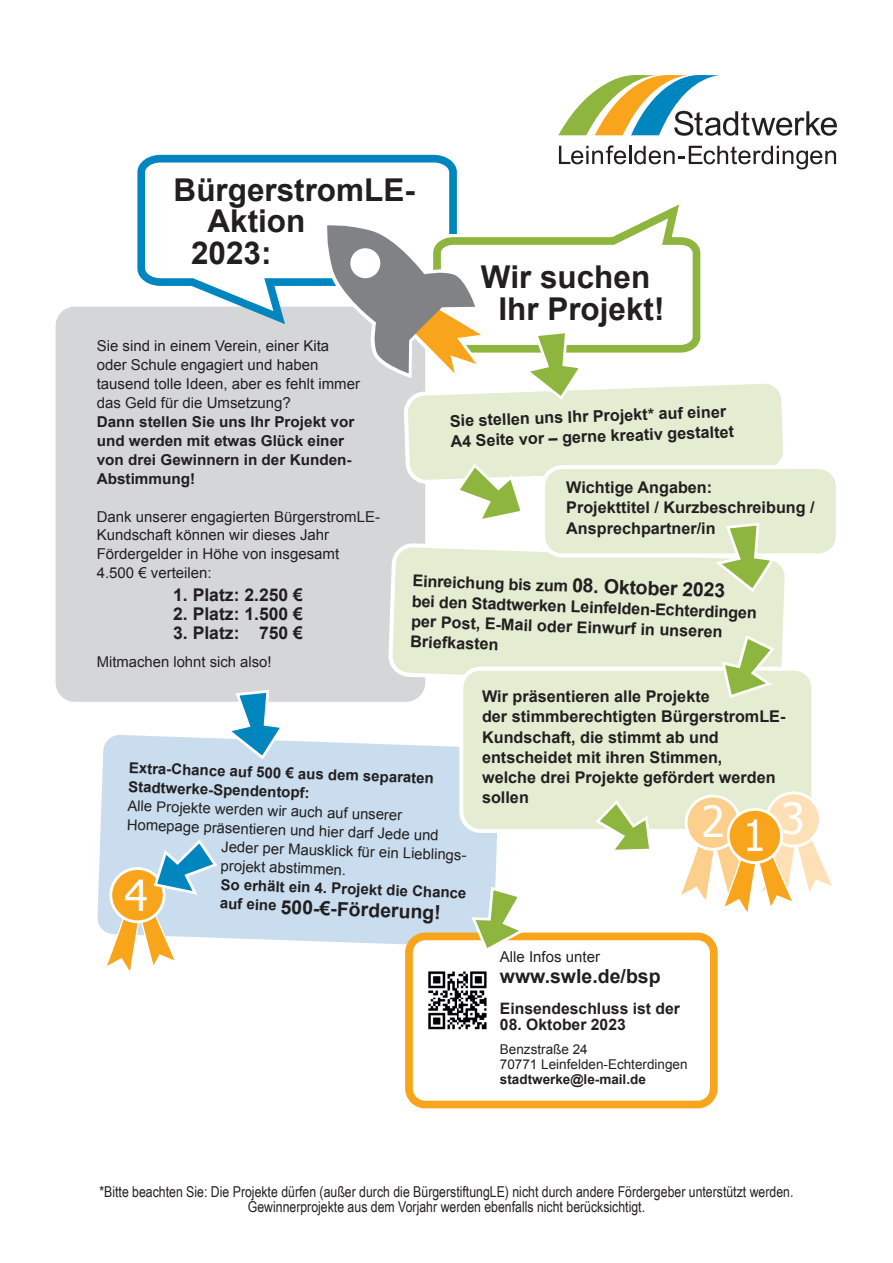
<style>
.page{position:relative;width:893px;height:1263px;background:#fff}
.page>*{position:absolute;margin:0;border:0;box-sizing:border-box;transform-origin:0 0}
.t1{font:42.75px "Tahoma";color:#fff}
.t2{font:700 31.5px/31.5px "Arial";color:#231f20;text-align:center}
.t3{font:700 19.5px "Arial";color:#231f20}
.t4{font:700 17.55px "Arial";color:#231f20}
.t5{font:700 16.2px/20.2px "Arial";color:#231f20}
.t6{font:700 15.75px "Arial";color:#231f20}
.t7{font:15px/18.9px "Arial";color:#231f20}
.t8{font:700 15px/18.9px "Arial";color:#231f20}
.t9{font:15px/15px "Arial Narrow";color:#231f20;text-align:center}
.t10{font:14.85px "Arial";color:#231f20}
.t11{font:13.5px/14.9px "Arial";color:#231f20}
.t12{font:700 13.5px "Arial";color:#231f20}
.s1{font-size:19.5px}
</style>
<div class="page">
<div style="left:56px;top:307px;width:369px;height:395px;background:#d5d6d8;border-radius:19px"></div>
<svg style="left:134px;top:154px;width:323px;height:170px"></svg>
<div style="left:97px;top:735px;width:400px;height:210px;background:#c9ddee"></div>
<svg style="left:222px;top:690px;width:65px;height:71px"></svg>
<svg style="left:104px;top:907px;width:74px;height:64px"></svg>
<div style="left:111px;top:868px;width:53px;height:54px;background:#f9a51b;border-radius:50%"></div>
<div style="left:109px;top:867px;width:57px;height:56px;border:3px solid #fff;border-radius:50%"></div>
<svg style="left:152px;top:837px;width:67px;height:60px;background:#97c6da"></svg>
<div style="left:390px;top:594px;width:394px;height:84px;background:#e4ecd2"></div>
<div style="left:461px;top:669px;width:352px;height:162px;background:#e4ecd2;border-radius:19px"></div>
<div style="left:459px;top:667px;width:356px;height:166px;border:4px solid #fff;border-radius:19px"></div>
<svg style="left:720px;top:633px;width:56px;height:65px"></svg>
<svg style="left:594px;top:800px;width:60px;height:50px"></svg>
<div style="left:686px;top:796px;width:53px;height:53px;background:#fdcf8c;border-radius:50%"></div>
<div style="left:685px;top:794px;width:56px;height:57px;border:3px solid #fff;border-radius:50%"></div>
<div style="left:767px;top:793px;width:53px;height:53px;background:#fee0b6;border-radius:50%"></div>
<div style="left:765px;top:791px;width:57px;height:56px;border:3px solid #fff;border-radius:50%"></div>
<svg style="left:681px;top:832px;width:151px;height:80px"></svg>
<div style="left:728px;top:809px;width:53px;height:54px;background:#f9a51b;border-radius:50%"></div>
<div style="left:727px;top:808px;width:56px;height:56px;border:3px solid #fff;border-radius:50%"></div>
<svg style="left:559px;top:145px;width:277px;height:24px"></svg>
<svg style="left:558px;top:75px;width:279px;height:61px"></svg>
<div style="left:409px;top:936px;width:305px;height:168px;background:#fff;border-radius:16px"></div>
<div style="left:405px;top:932px;width:313px;height:176px;border:8px solid #f9a51b;border-radius:16px"></div>
<img style="left:428px;top:971px;width:59px;height:59px">
<svg style="left:469px;top:885px;width:59px;height:63px"></svg>
<div style="left:543px;top:467px;width:295px;height:88px;background:#e4ecd2;border-radius:19px"></div>
<div style="left:541px;top:465px;width:299px;height:92px;border:4px solid #fff;border-radius:19px"></div>
<svg style="left:317px;top:197px;width:470px;height:397px"></svg>
<h2 class="t2" style="left:174px;top:175px;width:243px">BürgerstromLE-</h2>
<h2 class="t2" style="left:207px;top:207px;width:99px">Aktion</h2>
<h2 class="t2" style="left:191px;top:238px;width:82px">2023:</h2>
<h2 class="t2" style="left:481px;top:263px;width:185px">Wir suchen<br>Ihr Projekt!</h2>
<p class="t7" style="left:97px;top:337px;width:265px">Sie sind in einem Verein, einer Kita oder Schule engagiert und haben tausend tolle Ideen, aber es fehlt immer das Geld für die Umsetzung?</p>
<p class="t8" style="left:97px;top:413px;width:259px">Dann stellen Sie uns Ihr Projekt vor und werden mit etwas Glück einer von drei Gewinnern in der Kunden-<br>Abstimmung!</p>
<p class="t7" style="left:97px;top:507px;width:285px">Dank unserer engagierten BürgerstromLE-<br>Kundschaft können wir dieses Jahr<br>Fördergelder in Höhe von insgesamt<br>4.500 € verteilen:</p>
<p class="t4" style="left:173px;top:583px;width:131px">1. Platz: 2.250 €</p>
<p class="t4" style="left:173px;top:602px;width:131px">2. Platz: 1.500 €</p>
<p class="t4" style="left:173px;top:621px;width:131px">3. Platz: 750 €</p>
<p class="t10" style="left:97px;top:652px;width:176px">Mitmachen lohnt sich also!</p>
<p class="t5" style="left:449px;top:411px;width:285px;rotate:-2deg">Sie stellen uns Ihr Projekt* auf einer<br>A4 Seite vor – gerne kreativ gestaltet</p>
<p class="t5" style="left:566px;top:478px;width:250px">Wichtige Angaben:<br>Projekttitel / Kurzbeschreibung /<br>Ansprechpartner/in</p>
<p class="t5" style="left:413px;top:571px;width:347px;rotate:2deg">Einreichung bis zum <span class="s1">08. Oktober 2023<br></span>bei den Stadtwerken Leinfelden-Echterdingen per Post, E-Mail oder Einwurf in unseren Briefkasten</p>
<p class="t8" style="left:129px;top:759px;width:307px;rotate:2deg">Extra-Chance auf 500 € aus dem separaten<br>Stadtwerke-Spendentopf:</p>
<p class="t10" style="left:128px;top:796px;width:276px;rotate:2deg">Alle Projekte werden wir auch auf unserer</p>
<p class="t10" style="left:127px;top:815px;width:314px;rotate:2deg">Homepage präsentieren und hier darf Jede und</p>
<p class="t10" style="left:222px;top:837px;width:247px;rotate:2deg">Jeder per Mausklick für ein Lieblings-</p>
<p class="t10" style="left:221px;top:856px;width:127px;rotate:2deg">projekt abstimmen.</p>
<p class="t8" style="left:221px;top:875px;width:247px;rotate:2deg">So erhält ein 4. Projekt die Chance</p>
<h1 class="t1" style="left:124px;top:866px;width:25px">4</h1>
<p class="t3" style="left:220px;top:892px;width:223px;rotate:2deg"><sup>auf</sup> <sup>eine</sup> 500-€-Förderung!</p>
<p class="t5" style="left:482px;top:687px;width:305px">Wir präsentieren alle Projekte<br>der stimmberechtigten BürgerstromLE-<br>Kundschaft, die stimmt ab und entscheidet mit ihren Stimmen,<br>welche drei Projekte gefördert werden sollen</p>
<h1 class="t1" style="left:701px;top:793px;width:25px">2</h1>
<h1 class="t1" style="left:781px;top:790px;width:25px">3</h1>
<h1 class="t1" style="left:743px;top:806px;width:25px">1</h1>
<p class="t7" style="left:500px;top:948px;width:102px">Alle Infos unter</p>
<p class="t3" style="left:500px;top:963px;width:162px">www.swle.de/bsp</p>
<p class="t6" style="left:500px;top:998px;width:182px">Einsendeschluss ist der</p>
<p class="t6" style="left:500px;top:1014px;width:127px">08. Oktober 2023</p>
<p class="t11" style="left:500px;top:1042px;width:189px">Benzstraße 24<br>70771 Leinfelden-Echterdingen</p>
<p class="t12" style="left:500px;top:1070px;width:147px">stadtwerke@le-mail.de</p>
<p class="t9" style="left:99px;top:1183px;width:695px">*Bitte beachten Sie: Die Projekte dürfen (außer durch die BürgerstiftungLE) nicht durch andere Fördergeber unterstützt werden.<br>Gewinnerprojekte aus dem Vorjahr werden ebenfalls nicht berücksichtigt.</p>
</div>
